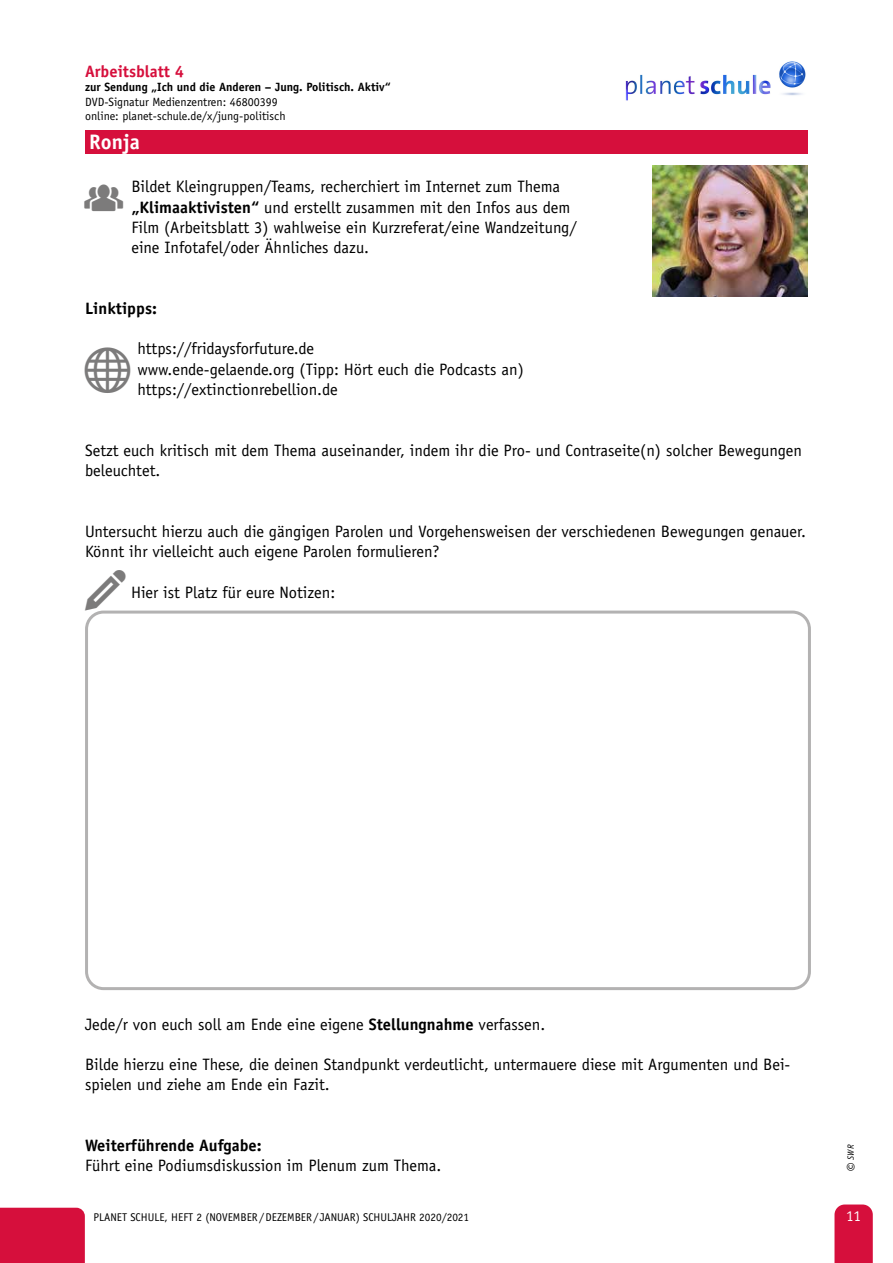
<style>
.page{position:relative;width:893px;height:1263px;background:#fff}
.page>*{position:absolute;margin:0;border:0;box-sizing:border-box;transform-origin:0 0}
.t1{font:700 21px "Officina Sans Std";color:#fff}
.t2{font:16.5px/20.2px "Officina Sans Std";color:#000}
.t3{font:700 16.5px "Officina Sans Std";color:#000}
.t4{font:700 16.5px "Officina Sans Std";color:#d60f3c}
.t5{font:15px "Officina Sans Std";color:#fff}
.t6{font:12px/14.4px "Officina Sans Std";color:#000}
.t7{font:700 12px "Officina Sans Std";color:#000}
.t8{font:11.25px "Officina Sans Std";color:#000}
.t9{font:italic 9px "Officina Sans Std";color:#000}
.s1{font-weight:700}
.s2{font-size:16.5px}
</style>
<div class="page">
<svg style="left:834px;top:1204px;width:39px;height:59px;background:#d71a45"></svg>
<div style="left:0;top:1208px;width:85px;height:55px;background:#d60f3c"></div>
<div style="left:85px;top:130px;width:723px;height:23px;background:#d60f3c"></div>
<img style="left:653px;top:166px;width:155px;height:130px">
<div style="left:85px;top:610px;width:726px;height:380px;border:3px solid #b3b2b2;border-radius:17px"></div>
<img style="left:625px;top:61px;width:181px;height:40px">
<p class="t4" style="left:85px;top:61px;width:100px">Arbeitsblatt 4</p>
<p class="t7" style="left:85px;top:80px;width:307px">zur Sendung „Ich und die Anderen – Jung. Politisch. Aktiv“</p>
<p class="t6" style="left:85px;top:94px;width:202px">DVD-Signatur Medienzentren: 46800399 online: planet-schule.de/x/jung-politisch</p>
<p class="t1" style="left:89px;top:129px;width:52px">Ronja</p>
<p class="t2" style="left:131px;top:177px;width:447px">Bildet Kleingruppen/Teams, recherchiert im Internet zum Thema <span class="s1">„Klimaaktivisten“</span> und erstellt zusammen mit den Infos aus dem Film (Arbeitsblatt 3) wahlweise ein Kurzreferat/eine Wandzeitung/ eine Infotafel/oder Ähnliches dazu.</p>
<p class="t3" style="left:85px;top:298px;width:73px">Linktipps:</p>
<p class="t2" style="left:137px;top:339px;width:388px">https://fridaysforfuture.de<br>www.ende-gelaende.org (Tipp: Hört euch die Podcasts an) https://extinctionrebellion.de</p>
<p class="t2" style="left:85px;top:440px;width:718px">Setzt euch kritisch mit dem Thema auseinander, indem ihr die Pro- und Contraseite(n) solcher Bewegungen beleuchtet.</p>
<p class="t2" style="left:85px;top:521px;width:723px">Untersucht hierzu auch die gängigen Parolen und Vorgehensweisen der verschiedenen Bewegungen genauer.<br>Könnt ihr vielleicht auch eigene Parolen formulieren?</p>
<p class="t2" style="left:131px;top:582px;width:206px">Hier ist Platz für eure Notizen:</p>
<p class="t2" style="left:85px;top:1014px;width:462px">Jede/r von euch soll am Ende eine eigene <span class="s1">Stellungnahme</span> verfassen.</p>
<p class="t2" style="left:85px;top:1054px;width:707px">Bilde hierzu eine These, die deinen Standpunkt verdeutlicht, untermauere diese mit Argumenten und Bei&shy;spielen und ziehe am Ende ein Fazit.</p>
<p class="t3" style="left:85px;top:1135px;width:178px">Weiterführende Aufgabe:</p>
<p class="t2" style="left:85px;top:1156px;width:358px">Führt eine Podiumsdiskussion im Plenum zum Thema.</p>
<p class="t8" style="left:94px;top:1211px;width:377px">PLANET SCHULE, HEFT 2 (NOVEMBER/DEZEMBER/ JANUAR) SCHULJAHR 2020/2021</p>
<p class="t9" style="left:846px;top:1172px;width:28px;rotate:-90deg"><span class="s2">©</span> SWR</p>
<p class="t5" style="left:846px;top:1207px;width:16px">11</p>
</div>
